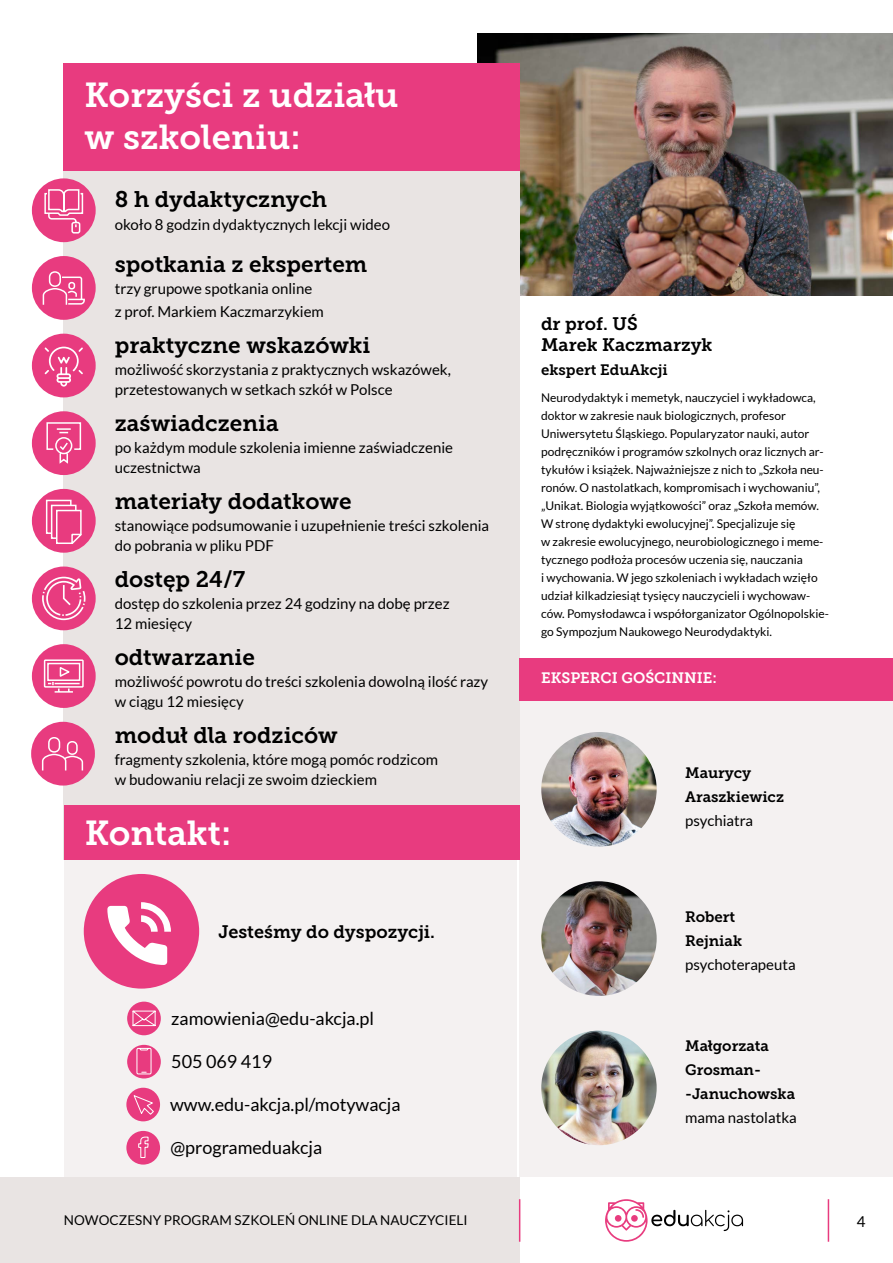
<style>
.page{position:relative;width:893px;height:1263px;background:#fff}
.page>*{position:absolute;margin:0;border:0;box-sizing:border-box;transform-origin:0 0}
.t1{font:34.5px/41.4px "Museo Slab 700";color:#fff}
.t2{font:22.5px "Museo Slab 700";color:#000}
.t3{font:18px "Lato";color:#000}
.t4{font:18px/21.6px "Museo Slab 700";color:#000}
.t5{font:15px/19.5px "Lato";color:#000}
.t6{font:15px/24px "Museo Slab 700";color:#000}
.t7{font:15px "Museo Slab 700";color:#fff}
.t8{font:13.5px "Lato";letter-spacing:.005em;color:#000}
.t9{font:12px/18px "Lato";color:#000}
</style>
<div class="page">
<div style="left:0;top:1177px;width:520px;height:86px;background:#e9e4e3"></div>
<hr style="left:519px;top:1199px;width:1px;height:43px;background:#e83b7f">
<hr style="left:828px;top:1199px;width:1px;height:43px;background:#e83b7f">
<svg style="left:605px;top:1199px;width:138px;height:43px"></svg>
<div style="left:64px;top:860px;width:452px;height:317px;background:#f4f1f1"></div>
<div style="left:520px;top:700px;width:373px;height:477px;background:#f4f1f1"></div>
<img style="left:477px;top:33px;width:416px;height:263px">
<div style="left:63px;top:64px;width:456px;height:796px;background:#e9e4e3"></div>
<img style="left:541px;top:732px;width:116px;height:115px;border-radius:58px">
<img style="left:541px;top:881px;width:116px;height:115px;border-radius:58px">
<img style="left:541px;top:1030px;width:116px;height:115px;border-radius:58px">
<div style="left:63px;top:64px;width:457px;height:107px;background:#e83b7f"></div>
<div style="left:520px;top:658px;width:373px;height:42px;background:#e83b7f"></div>
<div style="left:32px;top:178px;width:64px;height:64px;background:#e83b7f;border-radius:50%"></div>
<svg style="left:44px;top:189px;width:40px;height:45px"></svg>
<div style="left:32px;top:334px;width:64px;height:63px;background:#e83b7f;border-radius:50%"></div>
<svg style="left:45px;top:347px;width:38px;height:40px"></svg>
<div style="left:32px;top:566px;width:64px;height:64px;background:#e83b7f;border-radius:50%"></div>
<svg style="left:42px;top:577px;width:44px;height:43px"></svg>
<div style="left:32px;top:644px;width:64px;height:64px;background:#e83b7f;border-radius:50%"></div>
<svg style="left:43px;top:659px;width:41px;height:34px"></svg>
<div style="left:32px;top:256px;width:64px;height:64px;background:#e83b7f;border-radius:50%"></div>
<svg style="left:42px;top:271px;width:43px;height:34px"></svg>
<div style="left:32px;top:411px;width:64px;height:64px;background:#e83b7f;border-radius:50%"></div>
<svg style="left:46px;top:422px;width:36px;height:42px"></svg>
<div style="left:32px;top:489px;width:64px;height:64px;background:#e83b7f;border-radius:50%"></div>
<svg style="left:46px;top:500px;width:26px;height:34px"></svg>
<div style="left:51px;top:505px;width:26px;height:34px;background:#e83b7f;border:2px solid #fff"></div>
<svg style="left:55px;top:509px;width:30px;height:38px"></svg>
<div style="left:31px;top:722px;width:64px;height:63px;background:#e83b7f;border-radius:50%"></div>
<svg style="left:41px;top:737px;width:43px;height:34px"></svg>
<div style="left:64px;top:805px;width:455px;height:55px;background:#e83b7f"></div>
<div style="left:127px;top:1002px;width:34px;height:33px;background:#e83b7f;border-radius:50%"></div>
<div style="left:127px;top:1045px;width:34px;height:33px;background:#e83b7f;border-radius:50%"></div>
<div style="left:126px;top:1088px;width:34px;height:33px;background:#e83b7f;border-radius:50%"></div>
<div style="left:126px;top:1131px;width:34px;height:33px;background:#e83b7f;border-radius:50%"></div>
<svg style="left:138px;top:1136px;width:11px;height:29px"></svg>
<svg style="left:133px;top:1095px;width:21px;height:20px"></svg>
<svg style="left:132px;top:1010px;width:24px;height:17px"></svg>
<svg style="left:136px;top:1047px;width:16px;height:28px"></svg>
<div style="left:84px;top:874px;width:115px;height:114px;background:#e83b7f;border-radius:50%"></div>
<svg style="left:107px;top:902px;width:64px;height:63px"></svg>
<h1 class="t1" style="left:85px;top:75px;width:315px">Korzyści z udziału w szkoleniu:</h1>
<h2 class="t2" style="left:115px;top:187px;width:214px">8 h dydaktycznych</h2>
<p class="t5" style="left:115px;top:214px;width:277px">około 8 godzin dydaktycznych lekcji wideo</p>
<h2 class="t2" style="left:115px;top:251px;width:254px">spotkania z ekspertem</h2>
<p class="t5" style="left:115px;top:277px;width:211px;line-height:22.5px">trzy grupowe spotkania online<br>z prof. Markiem Kaczmarzykiem</p>
<h2 class="t2" style="left:115px;top:332px;width:257px">praktyczne wskazówki</h2>
<p class="t5" style="left:115px;top:360px;width:338px">możliwość skorzystania z praktycznych wskazówek, przetestowanych w setkach szkół w Polsce</p>
<h2 class="t2" style="left:115px;top:410px;width:165px">zaświadczenia</h2>
<p class="t5" style="left:115px;top:438px;width:340px">po każdym module szkolenia imienne zaświadczenie uczestnictwa</p>
<h2 class="t2" style="left:115px;top:488px;width:238px">materiały dodatkowe</h2>
<p class="t5" style="left:115px;top:516px;width:376px">stanowiące podsumowanie i uzupełnienie treści szkolenia do pobrania w pliku PDF</p>
<h2 class="t2" style="left:115px;top:566px;width:132px">dostęp 24/7</h2>
<p class="t5" style="left:115px;top:594px;width:336px">dostęp do szkolenia przez 24 godziny na dobę przez<br>12 miesięcy</p>
<h2 class="t2" style="left:115px;top:644px;width:142px">odtwarzanie</h2>
<p class="t5" style="left:115px;top:672px;width:375px">możliwość powrotu do treści szkolenia dowolną ilość razy w ciągu 12 miesięcy</p>
<h2 class="t2" style="left:115px;top:722px;width:224px">moduł dla rodziców</h2>
<p class="t5" style="left:115px;top:750px;width:325px">fragmenty szkolenia, które mogą pomóc rodzicom w budowaniu relacji ze swoim dzieckiem</p>
<h1 class="t1" style="left:85px;top:812px;width:148px">Kontakt:</h1>
<h3 class="t4" style="left:219px;top:921px;width:218px">Jesteśmy do dyspozycji.</h3>
<h3 class="t3" style="left:171px;top:1008px;width:204px">zamowienia@edu-akcja.pl</h3>
<h3 class="t3" style="left:171px;top:1051px;width:102px">505 069 419</h3>
<h3 class="t3" style="left:170px;top:1094px;width:232px">www.edu-akcja.pl/motywacja</h3>
<h3 class="t3" style="left:170px;top:1137px;width:153px">@programeduakcja</h3>
<h3 class="t4" style="left:541px;top:313px;width:173px">dr prof. UŚ<br>Marek Kaczmarzyk</h3>
<p class="t6" style="left:541px;top:358px;width:128px">ekspert EduAkcji</p>
<p class="t9" style="left:541px;top:389px;width:289px">Neurodydaktyk i memetyk, nauczyciel i wykładowca, doktor w zakresie nauk biologicznych, profesor Uniwersytetu Śląskiego. Popularyzator nauki, autor podręczników i programów szkolnych oraz licznych ar&shy;tykułów i książek. Najważniejsze z nich to „Szkoła neu&shy;ronów. O nastolatkach, kompromisach i wychowaniu”, „Unikat. Biologia wyjątkowości” oraz „Szkoła memów.<br>W stronę dydaktyki ewolucyjnej”. Specjalizuje się<br>w zakresie ewolucyjnego, neurobiologicznego i meme&shy;tycznego podłoża procesów uczenia się, nauczania<br>i wychowania. W jego szkoleniach i wykładach wzięło udział kilkadziesiąt tysięcy nauczycieli i wychowaw&shy;ców. Pomysłodawca i współorganizator Ogólnopolskie&shy;go Sympozjum Naukowego Neurodydaktyki.</p>
<p class="t7" style="left:541px;top:669px;width:177px">EKSPERCI GOŚCINNIE:</p>
<p class="t6" style="left:685px;top:761px;width:100px">Maurycy<br>Araszkiewicz</p>
<p class="t5" style="left:685px;top:811px;width:70px">psychiatra</p>
<p class="t6" style="left:685px;top:905px;width:58px">Robert<br>Rejniak</p>
<p class="t5" style="left:685px;top:955px;width:112px">psychoterapeuta</p>
<p class="t6" style="left:685px;top:1034px;width:112px">Małgorzata<br>Grosman--Januchowska</p>
<p class="t5" style="left:685px;top:1108px;width:113px">mama nastolatka</p>
<p class="t8" style="left:64px;top:1213px;width:405px">NOWOCZESNY PROGRAM SZKOLEŃ ONLINE DLA NAUCZYCIELI</p>
<p class="t5" style="left:857px;top:1211px;width:10px">4</p>
</div>
